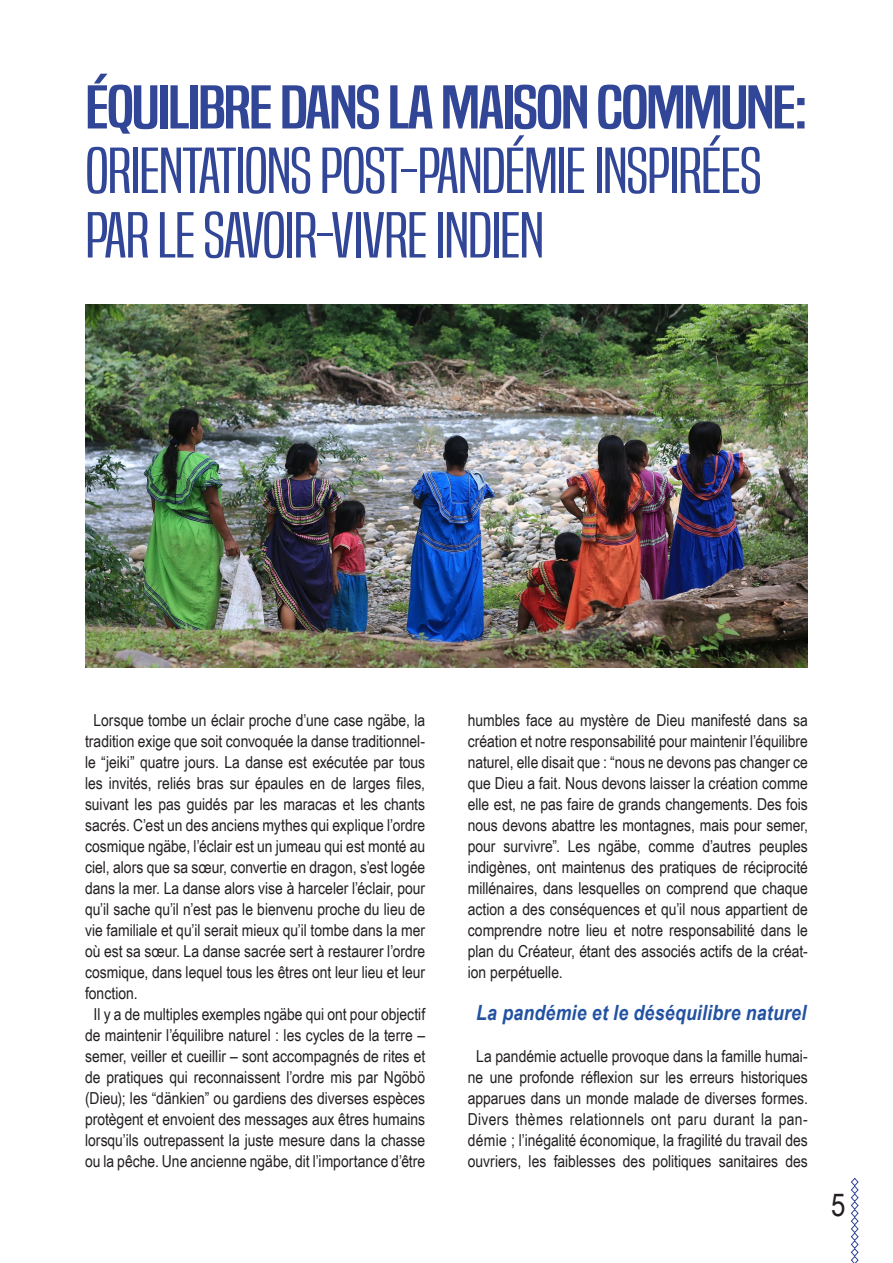
<style>
.page{position:relative;width:893px;height:1263px;background:#fff}
.page>*{position:absolute;margin:0;border:0;box-sizing:border-box;transform-origin:0 0}
.t1{font:60px "Built Titling Lt";letter-spacing:-.02em;color:#314697;scale:1.46 1}
.t2{font:57px "Built Titling Rg";letter-spacing:-.03em;color:#314697;scale:1.44 1}
.t3{font:31.5px "Arial Narrow";color:#231f20}
.t4{font:italic 700 21px "Arial Narrow";letter-spacing:.01em;color:#2352a2}
.t5{font:16.5px/21px "Arial Narrow";color:#231f20;text-align:justify}
</style>
<div class="page">
<svg style="left:850px;top:1177px;width:9px;height:86px"></svg>
<img style="left:85px;top:305px;width:723px;height:363px">
<p class="t2" style="left:85px;top:74px;width:503px">ÉQUILIBRE DANS LA MAISON COMMUNE:</p>
<p class="t1" style="left:85px;top:135px;width:465px">ORIENTATIONS POST-PANDÉMIE INSPIRÉES</p>
<p class="t1" style="left:85px;top:200px;width:316px">PAR LE SAVOIR-VIVRE INDIEN</p>
<p class="t5" style="left:85px;top:709px;width:342px;text-indent:9px">Lorsque tombe un éclair proche d’une case ngäbe, la tradition exige que soit convoquée la danse traditionnel&shy;le “jeiki” quatre jours. La danse est exécutée par tous les invités, reliés bras sur épaules en de larges files, suivant les pas guidés par les maracas et les chants sacrés. C’est un des anciens mythes qui explique l’ordre cosmique ngäbe, l’éclair est un jumeau qui est monté au ciel, alors que sa sœur, convertie en dragon, s’est logée dans la mer. La danse alors vise à harceler l’éclair, pour qu’il sache qu’il n’est pas le bienvenu proche du lieu de vie familiale et qu’il serait mieux qu’il tombe dans la mer où est sa sœur. La danse sacrée sert à restaurer l’ordre cosmique, dans lequel tous les êtres ont leur lieu et leur fonction.</p>
<p class="t5" style="left:85px;top:1003px;width:342px;text-align:center">Il y a de multiples exemples ngäbe qui ont pour objectif de maintenir l’équilibre naturel : les cycles de la terre – semer, veiller et cueillir – sont accompagnés de rites et de pratiques qui reconnaissent l’ordre mis par Ngöbö (Dieu); les “dänkien” ou gardiens des diverses espèces protègent et envoient des messages aux êtres humains lorsqu’ils outrepassent la juste mesure dans la chasse ou la pêche. Une ancienne ngäbe, dit l’importance d’être</p>
<p class="t5" style="left:468px;top:709px;width:342px">humbles face au mystère de Dieu manifesté dans sa création et notre responsabilité pour maintenir l’équilibre naturel, elle disait que : “nous ne devons pas changer ce que Dieu a fait. Nous devons laisser la création comme elle est, ne pas faire de grands changements. Des fois nous devons abattre les montagnes, mais pour semer, pour survivre”. Les ngäbe, comme d’autres peuples indigènes, ont maintenus des pratiques de réciprocité millénaires, dans lesquelles on comprend que chaque action a des conséquences et qu’il nous appartient de comprendre notre lieu et notre responsabilité dans le plan du Créateur, étant des associés actifs de la créat&shy;ion perpétuelle.</p>
<p class="t4" style="left:476px;top:997px;width:331px">La pandémie et le déséquilibre naturel</p>
<p class="t5" style="left:468px;top:1045px;width:342px;text-align:center">La pandémie actuelle provoque dans la famille humai&shy;ne une profonde réflexion sur les erreurs historiques apparues dans un monde malade de diverses formes.<br>Divers thèmes relationnels ont paru durant la pan&shy;démie ; l’inégalité économique, la fragilité du travail des ouvriers, les faiblesses des politiques sanitaires des</p>
<h3 class="t3" style="left:831px;top:1181px;width:16px">5</h3>
</div>
